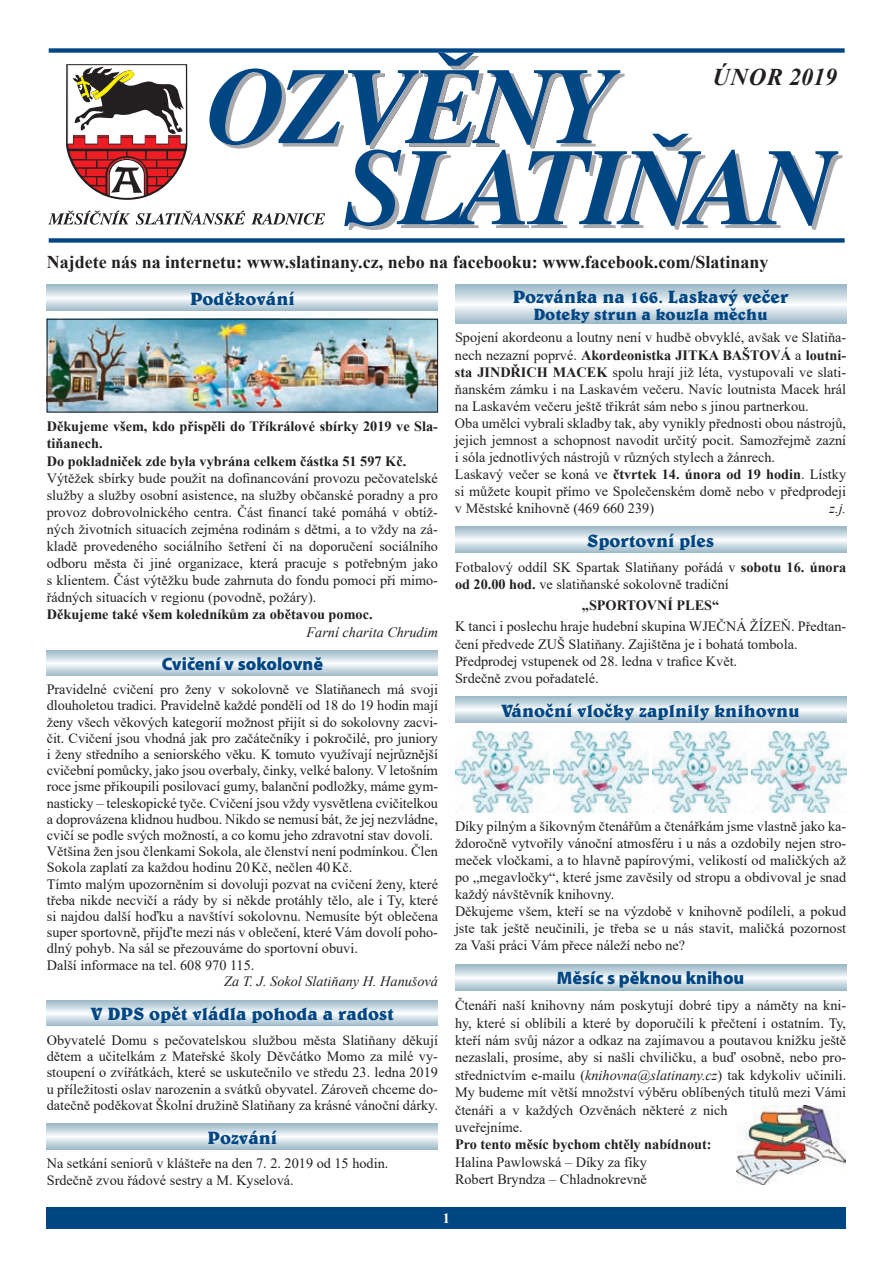
<style>
.page{position:relative;width:893px;height:1263px;background:#fff}
.page>*{position:absolute;margin:0;border:0;box-sizing:border-box;transform-origin:0 0}
.t1{font:italic 700 24px "Times New Roman";letter-spacing:.02em;color:#231f20}
.t2{font:700 18px "Belwe AT";color:#004684}
.t3{font:700 18px "Times New Roman";color:#231f20}
.t4{font:900 18px "Myriad Pro";color:#004684}
.t5{font:700 16.5px "Belwe AT";color:#004684}
.t6{font:14.25px/17.1px "Times New Roman";color:#231f20}
.t7{font:700 14.25px/17.1px "Times New Roman";color:#231f20}
.t8{font:italic 14.25px "Times New Roman";color:#231f20}
.t9{font:700 14.25px "Times New Roman";color:#fff}
.s1{font-weight:700}
.s2{font-style:italic}
</style>
<div class="page">
<div style="left:47px;top:1208px;width:799px;height:21px;background:#004684"></div>
<div style="left:49px;top:48px;width:796px;height:5px;background:#004684"></div>
<div style="left:49px;top:238px;width:796px;height:5px;background:#004684"></div>
<svg style="left:48px;top:53px;width:794px;height:177px"></svg>
<svg style="left:47px;top:285px;width:391px;height:25px"></svg>
<svg style="left:455px;top:285px;width:391px;height:38px;background:#cadae2"></svg>
<svg style="left:455px;top:696px;width:391px;height:26px;background:#c9d9e1"></svg>
<svg style="left:455px;top:965px;width:391px;height:25px"></svg>
<img style="left:736px;top:1105px;width:110px;height:79px">
<img style="left:455px;top:731px;width:94px;height:81px">
<img style="left:554px;top:731px;width:94px;height:81px">
<img style="left:653px;top:731px;width:94px;height:81px">
<img style="left:752px;top:731px;width:94px;height:81px">
<img style="left:49px;top:321px;width:387px;height:89px">
<div style="left:47px;top:319px;width:391px;height:93px;border:1px solid #231f20"></div>
<svg style="left:455px;top:527px;width:391px;height:25px"></svg>
<svg style="left:47px;top:1123px;width:391px;height:26px;background:#c9d9e1"></svg>
<svg style="left:47px;top:1000px;width:391px;height:26px;background:#cad9e2"></svg>
<svg style="left:47px;top:650px;width:391px;height:26px;background:#c9d9e2"></svg>
<h1 class="t1" style="left:712px;top:60px;width:126px">ÚNOR 2019</h1>
<p class="t3" style="left:47px;top:249px;width:723px">Najdete nás na internetu: www.slatinany.cz, nebo na facebooku: www.facebook.com/Slatinany</p>
<p class="t2" style="left:190px;top:287px;width:106px">Poděkování</p>
<p class="t7" style="left:47px;top:418px;width:393px">Děkujeme všem, kdo přispěli do Tříkrálové sbírky 2019 ve Sla&shy;tiňanech.<br>Do pokladniček zde byla vybrána celkem částka 51 597 Kč.</p>
<p class="t6" style="left:47px;top:469px;width:393px;text-align:justify">Výtěžek sbírky bude použit na dofinancování provozu pečovatelské služby a služby osobní asistence, na služby občanské poradny a pro provoz dobrovolnického centra. Část financí také pomáhá v obtíž&shy;ných životních situacích zejména rodinám s dětmi, a to vždy na zá&shy;kladě provedeného sociálního šetření či na doporučení sociálního odboru města či jiné organizace, která pracuje s potřebným jako s klientem. Část výtěžku bude zahrnuta do fondu pomoci při mimo&shy;řádných situacích v regionu (povodně, požáry).</p>
<p class="t7" style="left:47px;top:606px;width:327px">Děkujeme také všem koledníkům za obětavou pomoc.</p>
<p class="t8" style="left:307px;top:622px;width:133px">Farní charita Chrudim</p>
<p class="t4" style="left:162px;top:652px;width:163px">Cvičení v sokolovně</p>
<p class="t6" style="left:47px;top:681px;width:393px;line-height:16.2px">Pravidelné cvičení pro ženy v sokolovně ve Slatiňanech má svoji dlouholetou tradici. Pravidelně každé pondělí od 18 do 19 hodin mají ženy všech věkových kategorií možnost přijít si do sokolovny zacvi&shy;čit. Cvičení jsou vhodná jak pro začátečníky i pokročilé, pro juniory i ženy středního a seniorského věku. K tomuto využívají nejrůznější cvičební pomůcky, jako jsou overbaly, činky, velké balony. V letošním roce jsme přikoupili posilovací gumy, balanční podložky, máme gym&shy;nasticky – teleskopické tyče. Cvičení jsou vždy vysvětlena cvičitelkou a doprovázena klidnou hudbou. Nikdo se nemusí bát, že jej nezvládne, cvičí se podle svých možností, a co komu jeho zdravotní stav dovolí.<br>Většina žen jsou členkami Sokola, ale členství není podmínkou. Člen Sokola zaplatí za každou hodinu 20Kč, nečlen 40Kč.<br>Tímto malým upozorněním si dovoluji pozvat na cvičení ženy, které třeba nikde necvičí a rády by si někde protáhly tělo, ale i Ty, které si najdou další hoďku a navštíví sokolovnu. Nemusíte být oblečena super sportovně, přijďte mezi nás v oblečení, které Vám dovolí poho&shy;dlný pohyb. Na sál se přezouváme do sportovní obuvi.<br>Další informace na tel. 608 970 115.</p>
<p class="t8" style="left:224px;top:971px;width:215px">Za T. J. Sokol Slatiňany H. Hanušová</p>
<p class="t2" style="left:91px;top:1002px;width:304px">V DPS opět vládla pohoda a radost</p>
<p class="t6" style="left:47px;top:1031px;width:393px;line-height:16.4px;text-align:justify">Obyvatelé Domu s pečovatelskou službou města Slatiňany děkují dětem a učitelkám z Mateřské školy Děvčátko Momo za milé vy&shy;stoupení o zvířátkách, které se uskutečnilo ve středu 23. ledna 2019 u příležitosti oslav narozenin a svátků obyvatel. Zároveň chceme do&shy;datečně poděkovat Školní družině Slatiňany za krásné vánoční dárky.</p>
<p class="t2" style="left:207px;top:1126px;width:71px">Pozvání</p>
<p class="t6" style="left:47px;top:1154px;width:343px">Na setkání seniorů v klášteře na den 7. 2. 2019 od 15 hodin.<br>Srdečně zvou řádové sestry a M. Kyselová.</p>
<p class="t2" style="left:513px;top:285px;width:277px">Pozvánka na 166. Laskavý večer</p>
<p class="t5" style="left:533px;top:303px;width:236px">Doteky strun a kouzla měchu</p>
<p class="t6" style="left:455px;top:329px;width:393px">Spojení akordeonu a loutny není v hudbě obvyklé, avšak ve Slatiňa&shy;nech nezazní poprvé. <span class="s1">Akordeonistka JITKA BAŠTOVÁ</span> a <span class="s1">loutni&shy;sta JINDŘICH MACEK</span> spolu hrají již léta, vystupovali ve slati&shy;ňanském zámku i na Laskavém večeru. Navíc loutnista Macek hrál na Laskavém večeru ještě třikrát sám nebo s jinou partnerkou.<br>Oba umělci vybrali skladby tak, aby vynikly přednosti obou nástrojů, jejich jemnost a schopnost navodit určitý pocit. Samozřejmě zazní i sóla jednotlivých nástrojů v různých stylech a žánrech.<br>Laskavý večer se koná ve <span class="s1">čtvrtek 14. února od 19 hodin</span>. Lístky si můžete koupit přímo ve Společenském domě nebo v předprodeji v Městské knihovně (469 660 239)</p>
<p class="t8" style="left:829px;top:499px;width:18px">z.j.</p>
<p class="t2" style="left:587px;top:529px;width:128px">Sportovní ples</p>
<p class="t6" style="left:455px;top:558px;width:393px">Fotbalový oddíl SK Spartak Slatiňany pořádá v <span class="s1">sobotu 16. února od 20.00 hod.</span> ve slatiňanské sokolovně tradiční</p>
<p class="t7" style="left:582px;top:596px;width:139px">„SPORTOVNÍ PLES“</p>
<p class="t6" style="left:455px;top:618px;width:393px">K tanci i poslechu hraje hudební skupina WJEČNÁ ŽÍZEŇ. Předtan&shy;čení předvede ZUŠ Slatiňany. Zajištěna je i bohatá tombola.<br>Předprodej vstupenek od 28. ledna v trafice Květ.<br>Srdečně zvou pořadatelé.</p>
<p class="t2" style="left:501px;top:699px;width:300px">Vánoční vločky zaplnily knihovnu</p>
<p class="t6" style="left:455px;top:817px;width:393px">Díky pilným a šikovným čtenářům a čtenářkám jsme vlastně jako ka&shy;ždoročně vytvořily vánoční atmosféru i u nás a ozdobily nejen stro&shy;meček vločkami, a to hlavně papírovými, velikostí od maličkých až po „megavločky“, které jsme zavěsily od stropu a obdivoval je snad každý návštěvník knihovny.<br>Děkujeme všem, kteří se na výzdobě v knihovně podíleli, a pokud jste tak ještě neučinili, je třeba se u nás stavit, maličká pozornost za Vaši práci Vám přece náleží nebo ne?</p>
<p class="t4" style="left:557px;top:966px;width:189px">Měsíc s pěknou knihou</p>
<p class="t6" style="left:455px;top:996px;width:393px">Čtenáři naší knihovny nám poskytují dobré tipy a náměty na kni&shy;hy, které si oblíbili a které by doporučili k přečtení i ostatním. Ty, kteří nám svůj názor a odkaz na zajímavou a poutavou knížku ještě nezaslali, prosíme, aby si našli chviličku, a buď osobně, nebo pro&shy;střednictvím e-mailu (<span class="s2">knihovna@slatinany.cz</span>) tak kdykoliv učinili.<br>My budeme mít větší množství výběru oblíbených titulů mezi Vámi čtenáři a v každých Ozvěnách některé z nich<br>uveřejníme.</p>
<p class="t7" style="left:455px;top:1136px;width:258px">Pro tento měsíc bychom chtěly nabídnout:</p>
<p class="t6" style="left:455px;top:1153px;width:193px">Halina Pawlowská – Díky za fíky<br>Robert Bryndza – Chladnokrevně</p>
<p class="t9" style="left:443px;top:1208px;width:9px">1</p>
</div>
